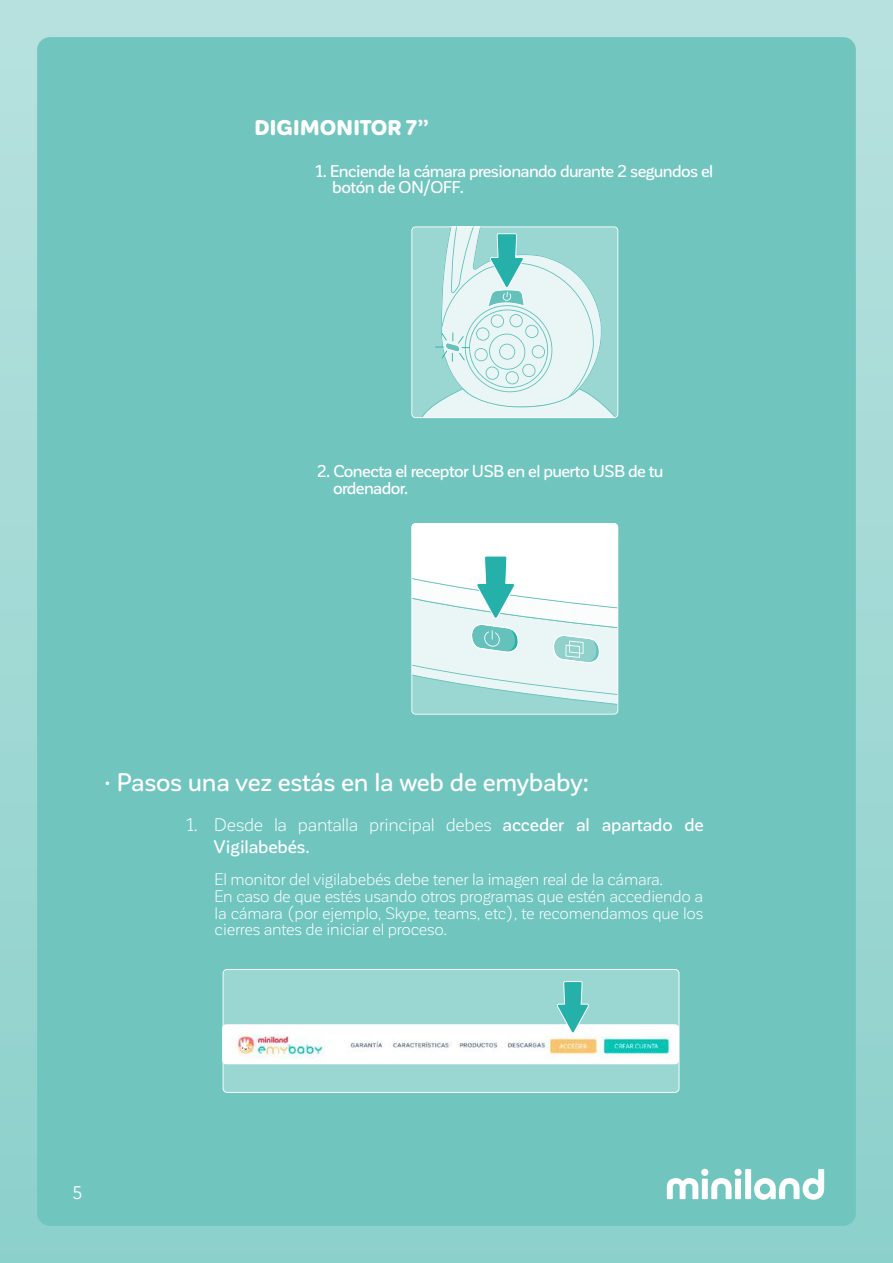
<style>
.page{position:relative;width:893px;height:1263px;background:#fff}
.page>*{position:absolute;margin:0;border:0;box-sizing:border-box;transform-origin:0 0}
.t1{font:500 25.2px "Corporative Sans Rd";letter-spacing:-.01em;color:#fff}
.t2{font:900 21px "Corporative Sans Rd";letter-spacing:.005em;color:#fff}
.t3{font:18px/21.6px "Corporative Sans Rd";letter-spacing:-.015em;color:#fff}
.t4{font:18px "Corporative Sans Rd";color:#fff}
.t5{font:500 16.8px/16.6px "Corporative Sans Rd";letter-spacing:-.035em;color:#fff}
.t6{font:16.5px/16.6px "Corporative Sans Rd";letter-spacing:-.015em;color:#fff}
.s1{font-weight:500}
</style>
<div class="page">
<div style="left:0;top:0;width:893px;height:1263px;background:linear-gradient(to bottom,#b7e2df,#8cd0cb)"></div>
<div style="left:37px;top:37px;width:819px;height:1189px;background:#70c5bf;border-radius:13px"></div>
<div style="left:223px;top:969px;width:456px;height:124px;background:#9ad6d2"></div>
<img style="left:222px;top:1024px;width:457px;height:40px">
<svg style="left:557px;top:981px;width:32px;height:52px;background:#74ccc6"></svg>
<svg style="left:411px;top:226px;width:207px;height:192px;background:#c2e6e4"></svg>
<svg style="left:411px;top:523px;width:207px;height:192px;background:#dbf0ef"></svg>
<svg style="left:667px;top:1169px;width:75px;height:30px"></svg>
<div style="left:745px;top:1169px;width:6px;height:30px;background:#fff"></div>
<svg style="left:754px;top:1169px;width:70px;height:31px"></svg>
<p class="t2" style="left:254px;top:115px;width:176px">DIGIMONITOR 7”</p>
<p class="t5" style="left:332px;top:162px;width:383px;text-indent:-16px">1. Enciende la cámara presionando durante 2 segundos el botón de ON/OFF.</p>
<p class="t5" style="left:333px;top:463px;width:332px;text-indent:-16px">2. Conecta el receptor USB en el puerto USB de tu ordenador.</p>
<h1 class="t1" style="left:105px;top:768px;width:486px">· Pasos una vez estás en la web de emybaby:</h1>
<p class="t3" style="left:214px;top:814px;width:491px;text-indent:-27px">1. Desde la pantalla principal debes <span class="s1">acceder al apartado de<br>Vigilabebés.</span></p>
<p class="t6" style="left:214px;top:871px;width:491px">El monitor del vigilabebés debe tener la imagen real de la cámara.<br>En caso de que estés usando otros programas que estén accediendo a la cámara (por ejemplo, Skype, teams, etc), te recomendamos que los cierres antes de iniciar el proceso.</p>
<p class="t4" style="left:72px;top:1183px;width:12px">5</p>
</div>
